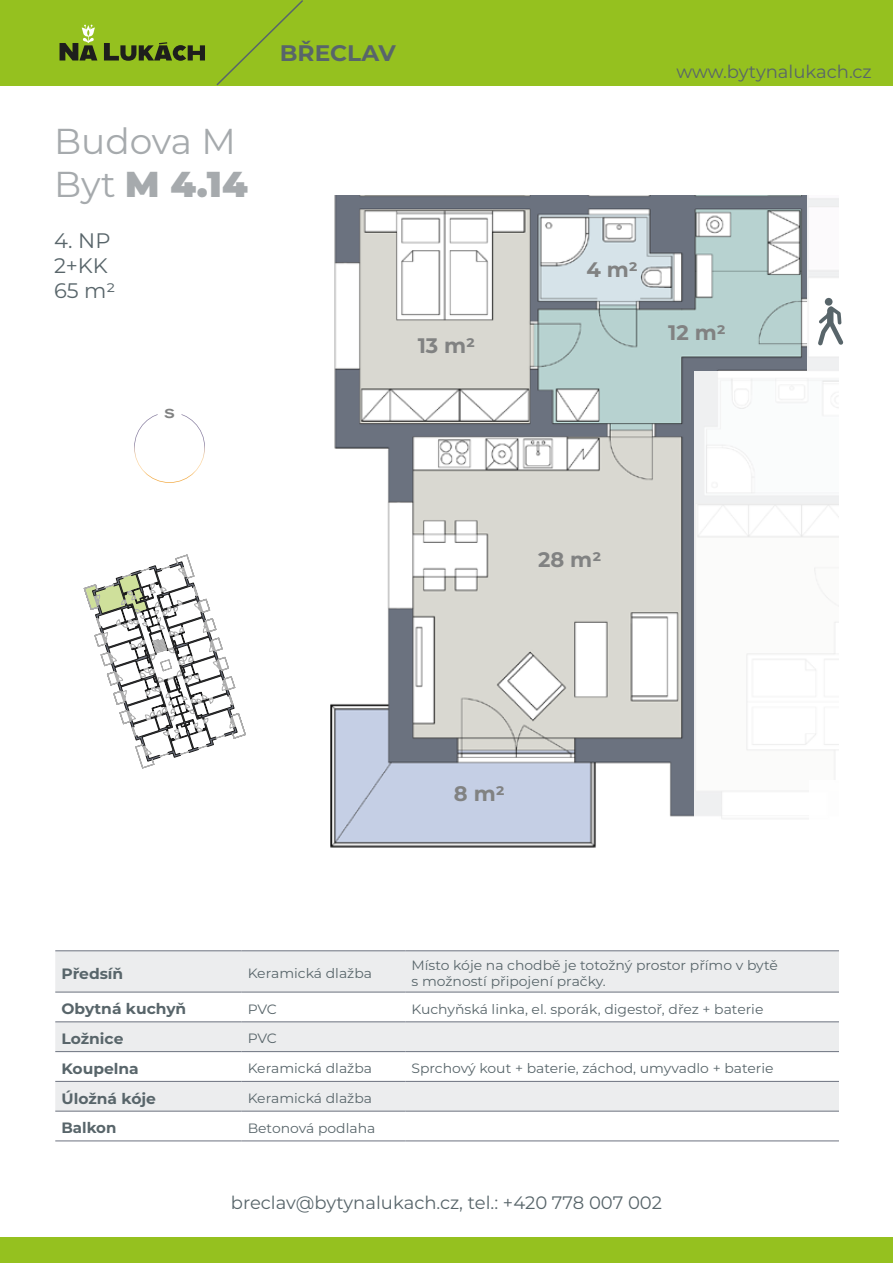
<style>
.page{position:relative;width:893px;height:1263px;background:#fff}
.page>*{position:absolute;margin:0;border:0;box-sizing:border-box;transform-origin:0 0}
.t1{font:36px/43.2px "Montserrat";color:#a6aaad}
.t2{font:700 22.5px "Montserrat";color:#58656a}
.t3{font:700 21px "Montserrat";color:#818282}
.t4{font:21px/25.2px "Montserrat";color:#58656a}
.t5{font:18px "Montserrat";color:#58656a}
.t6{font:700 15px "Montserrat";color:#58656a}
.t7{font:13.5px/16.2px "Montserrat";color:#58656a}
.t8{font:700 13.5px "Ancona Ex";color:#818282}
.s1{font-weight:900}
</style>
<div class="page">
<img style="left:330px;top:196px;width:477px;height:652px">
<div style="left:694px;top:371px;width:199px;height:448px;background:#fff"></div>
<svg style="left:818px;top:306px;width:25px;height:40px"></svg>
<div style="left:825px;top:298px;width:7px;height:8px;background:#58656a;border-radius:50%"></div>
<svg style="left:84px;top:555px;width:162px;height:213px"></svg>
<img style="left:134px;top:414px;width:71px;height:69px">
<div style="left:158px;top:401px;width:24px;height:24px;background:#fff;border-radius:50%"></div>
<div style="left:0;top:0;width:893px;height:85px;background:#95c11f"></div>
<svg style="left:104px;top:42px;width:101px;height:19px"></svg>
<svg style="left:60px;top:25px;width:37px;height:36px"></svg>
<div style="left:0;top:1237px;width:893px;height:26px;background:#95c11f"></div>
<svg style="left:55px;top:951px;width:784px;height:160px;fill:#ecedee"></svg>
<hr style="left:241px;top:1021px;width:164px;height:1px;background:#6c727f">
<hr style="left:405px;top:1021px;width:434px;height:1px;background:#6c727f">
<hr style="left:241px;top:1051px;width:164px;height:1px;background:#6c727f">
<hr style="left:405px;top:1051px;width:434px;height:1px;background:#6c727f">
<hr style="left:241px;top:1081px;width:164px;height:1px;background:#6c727f">
<hr style="left:405px;top:1081px;width:434px;height:1px;background:#6c727f">
<hr style="left:241px;top:1111px;width:164px;height:1px;background:#6c727f">
<hr style="left:405px;top:1111px;width:434px;height:1px;background:#6c727f">
<hr style="left:55px;top:1021px;width:186px;height:1px;background:#6c727f">
<hr style="left:55px;top:1051px;width:186px;height:1px;background:#6c727f">
<hr style="left:55px;top:1081px;width:186px;height:1px;background:#6c727f">
<hr style="left:55px;top:1111px;width:186px;height:1px;background:#6c727f">
<hr style="left:55px;top:992px;width:186px;height:1px;background:#6c727f">
<hr style="left:241px;top:992px;width:164px;height:1px;background:#6c727f">
<hr style="left:405px;top:992px;width:434px;height:1px;background:#6c727f">
<hr style="left:55px;top:950px;width:186px;height:1px;background:#6c727f">
<hr style="left:241px;top:950px;width:164px;height:1px;background:#6c727f">
<hr style="left:405px;top:950px;width:434px;height:1px;background:#6c727f">
<hr style="left:55px;top:1140px;width:186px;height:1px;background:#6c727f">
<hr style="left:241px;top:1140px;width:164px;height:1px;background:#6c727f">
<hr style="left:405px;top:1140px;width:434px;height:1px;background:#6c727f">
<svg style="left:215px;top:0;width:90px;height:86px"></svg>
<h1 class="t1" style="left:54px;top:118px;width:195px">Budova M<br>Byt <span class="s1">M 4.14</span></h1>
<h3 class="t4" style="left:54px;top:227px;width:63px">4. NP<br>2+KK<br>65 m2</h3>
<p class="t8" style="left:164px;top:404px;width:12px">S</p>
<h2 class="t2" style="left:280px;top:37px;width:117px">BŘECLAV</h2>
<h3 class="t3" style="left:418px;top:330px;width:59px">13 m2</h3>
<h3 class="t5" style="left:676px;top:59px;width:197px">www.bytynalukach.cz</h3>
<h3 class="t3" style="left:586px;top:254px;width:53px">4 m2</h3>
<h3 class="t3" style="left:668px;top:317px;width:59px">12 m2</h3>
<h3 class="t3" style="left:538px;top:545px;width:65px">28 m2</h3>
<h3 class="t3" style="left:454px;top:778px;width:52px">8 m2</h3>
<p class="t6" style="left:61px;top:962px;width:63px">Předsíň</p>
<p class="t7" style="left:248px;top:964px;width:126px">Keramická dlažba</p>
<p class="t7" style="left:411px;top:956px;width:368px">Místo kóje na chodbě je totožný prostor přímo v bytě s možností připojení pračky.</p>
<p class="t6" style="left:61px;top:998px;width:126px">Obytná kuchyň</p>
<p class="t7" style="left:248px;top:1000px;width:31px">PVC</p>
<p class="t7" style="left:411px;top:1000px;width:353px">Kuchyňská linka, el. sporák, digestoř, dřez + baterie</p>
<p class="t6" style="left:61px;top:1028px;width:63px">Ložnice</p>
<p class="t7" style="left:248px;top:1030px;width:31px">PVC</p>
<p class="t6" style="left:61px;top:1057px;width:79px">Koupelna</p>
<p class="t7" style="left:248px;top:1060px;width:126px">Keramická dlažba</p>
<p class="t7" style="left:411px;top:1060px;width:363px">Sprchový kout + baterie, záchod, umyvadlo + baterie</p>
<p class="t6" style="left:61px;top:1087px;width:96px">Úložná kóje</p>
<p class="t7" style="left:248px;top:1089px;width:126px">Keramická dlažba</p>
<p class="t6" style="left:61px;top:1117px;width:56px">Balkon</p>
<p class="t7" style="left:248px;top:1119px;width:129px">Betonová podlaha</p>
<h3 class="t5" style="left:231px;top:1190px;width:433px">breclav@bytynalukach.cz, tel.: +420 778 007 002</h3>
</div>
